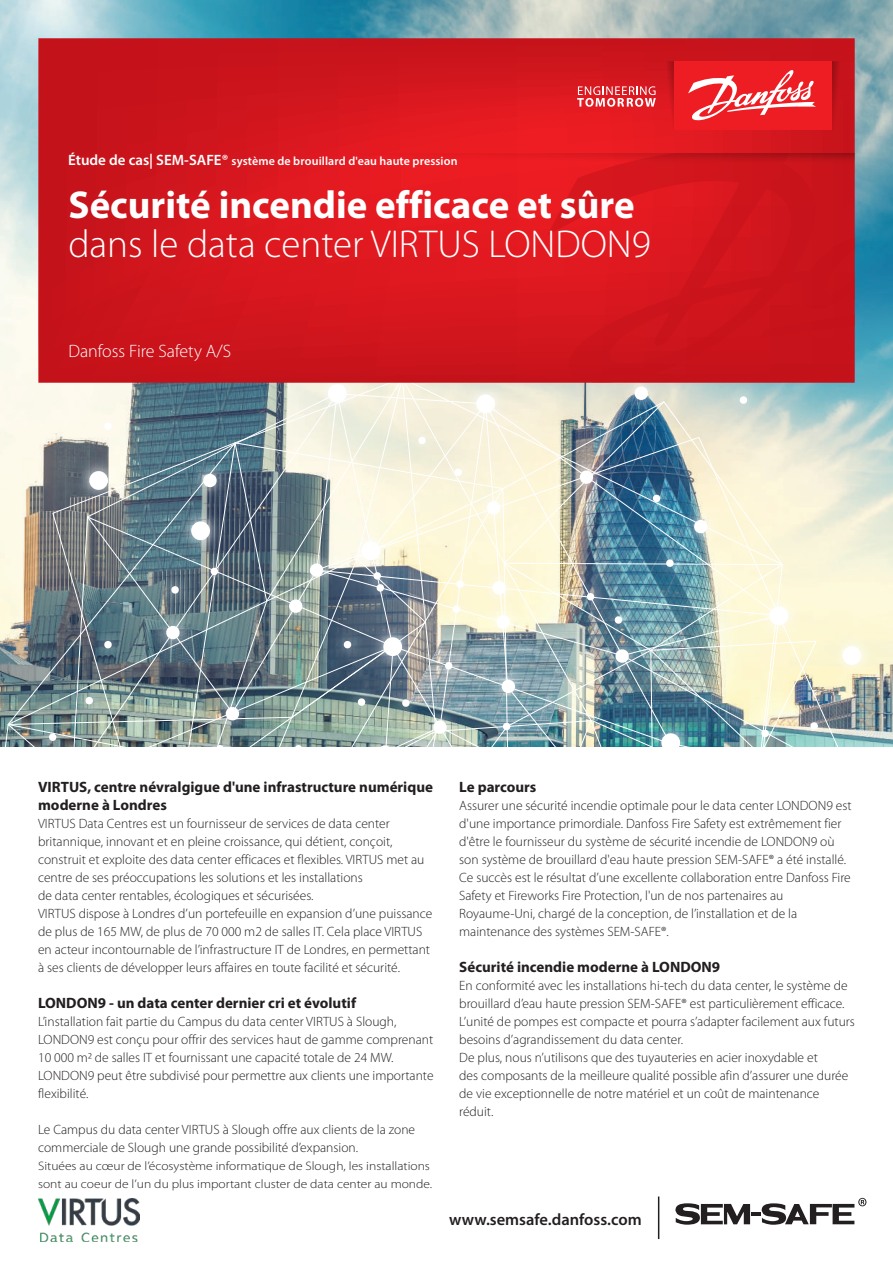
<style>
.page{position:relative;width:893px;height:1263px;background:#fff}
.page>*{position:absolute;margin:0;border:0;box-sizing:border-box;transform-origin:0 0}
.t1{font:700 39px "Myriad Pro";color:#fff}
.t2{font:300 39px "Myriad Pro";color:#fff}
.t3{font:300 18px "Myriad Pro";color:#fff}
.t4{font:600 16.5px "Myriad Pro";color:#231f20}
.t5{font:700 15px/18px "Myriad Pro";color:#231f20}
.t6{font:300 13.5px/18px "Myriad Pro";color:#231f20}
.t7{font:300 12.3px/18px "Myriad Pro";color:#231f20;scale:1.1 1}
.t8{font:600 12px "Myriad Pro";letter-spacing:.01em;color:#fff}
.s1{font-size:15px}
</style>
<div class="page">
<img style="left:0;top:0;width:893px;height:360px">
<img style="left:0;top:360px;width:893px;height:386px">
<svg style="left:818px;top:392px;width:35px;height:253px;background:#e1e7d6"></svg>
<svg style="left:818px;top:562px;width:23px;height:184px;background:#d7d9c3"></svg>
<div style="left:842px;top:646px;width:19px;height:19px;background:#fff;border-radius:50%"></div>
<div style="left:328px;top:384px;width:19px;height:19px;background:#fff;border-radius:50%"></div>
<img style="left:0;top:386px;width:818px;height:360px">
<hr style="left:658px;top:1196px;width:1px;height:43px;background:#231f20">
<svg style="left:38px;top:38px;width:817px;height:345px;background:#d3161d"></svg>
<svg style="left:547px;top:166px;width:308px;height:217px;background:#d1151d"></svg>
<svg style="left:675px;top:1203px;width:75px;height:22px"></svg>
<hr style="left:751px;top:1212px;width:10px;height:4px;background:#231f20">
<svg style="left:761px;top:1198px;width:105px;height:27px"></svg>
<svg style="left:832px;top:61px;width:12px;height:69px"></svg>
<svg style="left:358px;top:153px;width:497px;height:13px;background:#d5171e"></svg>
<div style="left:674px;top:61px;width:158px;height:69px;background:#ee1d23"></div>
<svg style="left:577px;top:61px;width:97px;height:69px;background:#dd2b32"></svg>
<svg style="left:688px;top:70px;width:128px;height:51px"></svg>
<img style="left:38px;top:1198px;width:101px;height:44px">
<p class="t8" style="left:68px;top:153px;width:391px"><span class="s1">Étude de cas| SEM-SAFE®</span> système de brouillard d'eau haute pression</p>
<h1 class="t1" style="left:68px;top:180px;width:568px">Sécurité incendie efficace et sûre</h1>
<h1 class="t2" style="left:68px;top:223px;width:584px">dans le data center VIRTUS LONDON9</h1>
<h2 class="t3" style="left:68px;top:341px;width:164px">Danfoss Fire Safety A/S</h2>
<p class="t5" style="left:38px;top:777px;width:396px">VIRTUS, centre névralgigue d'une infrastructure numérique moderne à Londres</p>
<p class="t6" style="left:38px;top:815px;width:396px">VIRTUS Data Centres est un fournisseur de services de data center britannique, innovant et en pleine croissance, qui détient, conçoit, construit et exploite des data center efficaces et flexibles. VIRTUS met au centre de ses préoccupations les solutions et les installations<br>de data center rentables, écologiques et sécurisées.<br>VIRTUS dispose à Londres d’un portefeuille en expansion d’une puissance de plus de 165 MW, de plus de 70 000 m2 de salles IT. Cela place VIRTUS en acteur incontournable de l’infrastructure IT de Londres, en permettant à ses clients de développer leurs affaires en toute facilité et sécurité.</p>
<p class="t5" style="left:38px;top:993px;width:319px">LONDON9 - un data center dernier cri et évolutif</p>
<p class="t6" style="left:38px;top:1013px;width:397px">L’installation fait partie du Campus du data center VIRTUS à Slough, LONDON9 est conçu pour offrir des services haut de gamme comprenant 10 000 m2 de salles IT et fournissant une capacité totale de 24 MW.<br>LONDON9 peut être subdivisé pour permettre aux clients une importante flexibilité.</p>
<p class="t6" style="left:38px;top:1121px;width:379px">Le Campus du data center VIRTUS à Slough offre aux clients de la zone commerciale de Slough une grande possibilité d’expansion.</p>
<p class="t7" style="left:38px;top:1157px;width:360px">Situées au cœur de l’écosystème informatique de Slough, les installations sont au coeur de l’un du plus important cluster de data center au monde.</p>
<p class="t5" style="left:459px;top:777px;width:79px">Le parcours</p>
<p class="t6" style="left:459px;top:797px;width:394px">Assurer une sécurité incendie optimale pour le data center LONDON9 est d'une importance primordiale. Danfoss Fire Safety est extrêmement fier d'être le fournisseur du système de sécurité incendie de LONDON9 où son système de brouillard d'eau haute pression SEM-SAFE® a été installé.<br>Ce succès est le résultat d’une excellente collaboration entre Danfoss Fire Safety et Fireworks Fire Protection, l'un de nos partenaires au Royaume-Uni, chargé de la conception, de l’installation et de la maintenance des systèmes SEM-SAFE®.</p>
<p class="t5" style="left:459px;top:957px;width:262px">Sécurité incendie moderne à LONDON9</p>
<p class="t6" style="left:459px;top:977px;width:397px">En conformité avec les installations hi-tech du data center, le système de brouillard d’eau haute pression SEM-SAFE® est particulièrement efficace.<br>L’unité de pompes est compacte et pourra s’adapter facilement aux futurs besoins d’agrandissement du data center.<br>De plus, nous n’utilisons que des tuyauteries en acier inoxydable et<br>des composants de la meilleure qualité possible afin d’assurer une durée de vie exceptionnelle de notre matériel et un coût de maintenance réduit.</p>
<p class="t4" style="left:449px;top:1209px;width:194px">www.semsafe.danfoss.com</p>
</div>
